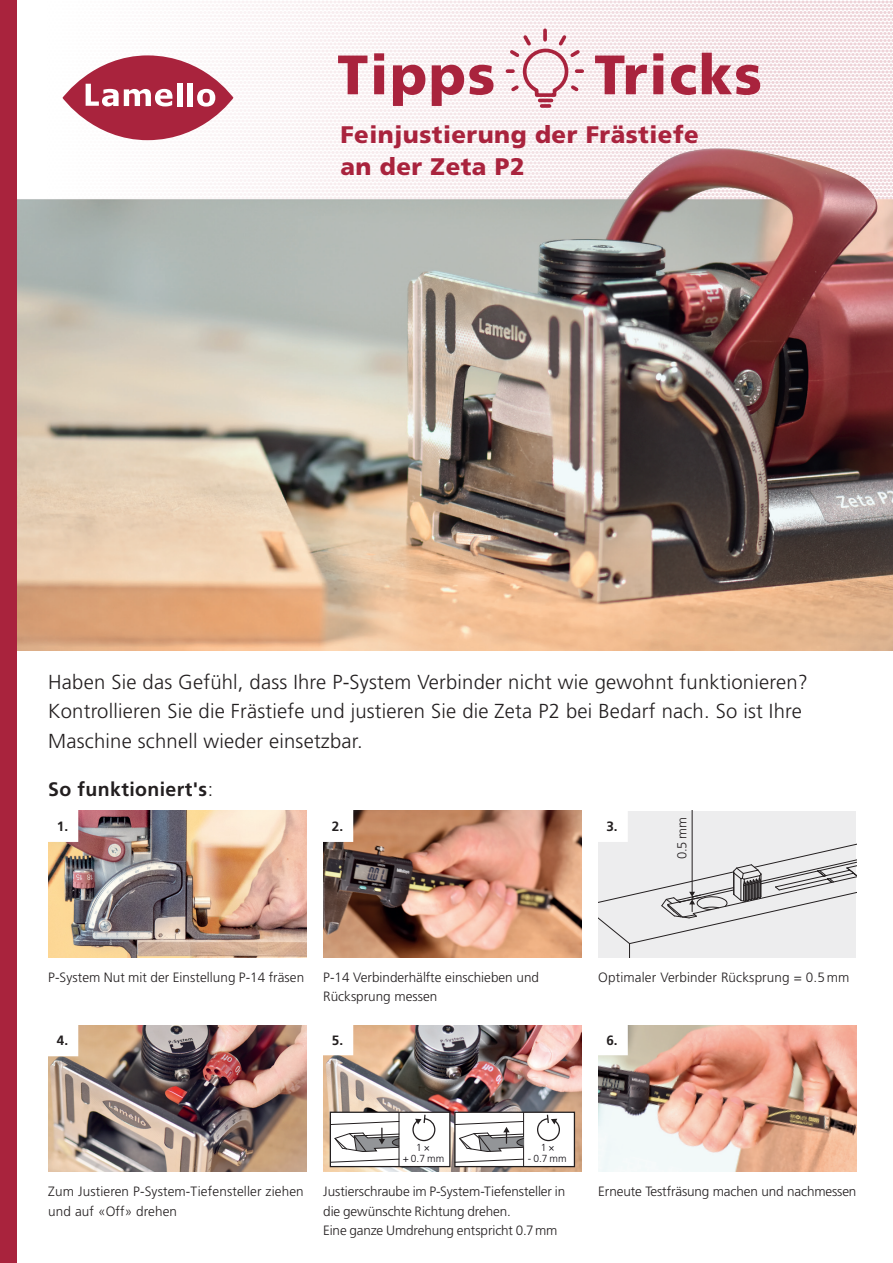
<style>
.page{position:relative;width:893px;height:1263px;background:#fff}
.page>*{position:absolute;margin:0;border:0;box-sizing:border-box;transform-origin:0 0}
.t1{font:900 55.5px "Frutiger LT Pro";letter-spacing:.03em;color:#a9233d}
.t2{font:900 24px/31.5px "Frutiger LT Pro";letter-spacing:.02em;color:#a9233d}
.t3{font:300 20.25px/29.2px "Frutiger LT Pro";letter-spacing:.01em;color:#231f20}
.t4{font:700 19.5px "Frutiger LT Pro";letter-spacing:.02em;color:#231f20}
.t5{font:300 13.5px/19.5px "Frutiger LT Pro";color:#231f20}
.t6{font:700 13.5px "Frutiger LT Pro";color:#231f20}
.t7{font:300 13.05px "Frutiger LT Pro";color:#231f20}
.t8{font:300 10.2px "Frutiger LT Pro";color:#0f0c12}
.s1{font-weight:300}
</style>
<div class="page">
<img style="left:598px;top:1025px;width:258px;height:146px">
<svg style="left:62px;top:0;width:831px;height:140px"></svg>
<svg style="left:63px;top:55px;width:170px;height:85px;background:#b5445a"></svg>
<div style="left:177px;top:83px;width:6px;height:23px;background:#fff"></div>
<div style="left:188px;top:83px;width:5px;height:23px;background:#fff"></div>
<svg style="left:197px;top:89px;width:18px;height:18px"></svg>
<svg style="left:86px;top:84px;width:86px;height:22px"></svg>
<img style="left:323px;top:811px;width:258px;height:146px">
<div style="left:598px;top:811px;width:258px;height:146px;background:#ededee"></div>
<hr style="left:692px;top:811px;width:1px;height:82px;background:#231f20">
<svg style="left:598px;top:835px;width:258px;height:122px"></svg>
<img style="left:48px;top:811px;width:258px;height:146px">
<div style="left:48px;top:811px;width:29px;height:29px;background:#fff"></div>
<div style="left:323px;top:811px;width:29px;height:29px;background:#fff"></div>
<img style="left:48px;top:1025px;width:258px;height:146px">
<div style="left:48px;top:1025px;width:29px;height:30px;background:#fff"></div>
<img style="left:323px;top:1025px;width:258px;height:146px">
<div style="left:323px;top:1025px;width:29px;height:29px;background:#fff"></div>
<div style="left:598px;top:1025px;width:28px;height:29px;background:#fff"></div>
<div style="left:598px;top:811px;width:28px;height:29px;background:#fff"></div>
<div style="left:596px;top:809px;width:32px;height:33px;border:3px solid #fff"></div>
<img style="left:17px;top:140px;width:876px;height:510px">
<div style="left:0;top:0;width:17px;height:1263px;background:#a9233d"></div>
<div style="left:330px;top:1112px;width:120px;height:54px;background:#fff"></div>
<div style="left:330px;top:1111px;width:120px;height:56px;border:1px solid #231f20"></div>
<svg style="left:412px;top:1115px;width:24px;height:27px"></svg>
<svg style="left:330px;top:1158px;width:69px;height:5px"></svg>
<hr style="left:399px;top:1112px;width:1px;height:54px;background:#231f20">
<svg style="left:330px;top:1121px;width:70px;height:31px"></svg>
<div style="left:455px;top:1112px;width:119px;height:54px;background:#fff"></div>
<div style="left:454px;top:1111px;width:121px;height:56px;border:1px solid #231f20"></div>
<svg style="left:537px;top:1115px;width:23px;height:27px"></svg>
<hr style="left:523px;top:1112px;width:1px;height:54px;background:#231f20">
<svg style="left:454px;top:1158px;width:70px;height:5px"></svg>
<svg style="left:454px;top:1121px;width:70px;height:31px"></svg>
<svg style="left:507px;top:32px;width:76px;height:76px"></svg>
<h1 class="t1" style="left:337px;top:41px;width:159px">Tipps</h1>
<h1 class="t1" style="left:594px;top:41px;width:169px">Tricks</h1>
<h2 class="t2" style="left:340px;top:119px;width:360px">Feinjustierung der Frästiefe an der Zeta P2</h2>
<h3 class="t3" style="left:48px;top:668px;width:761px">Haben Sie das Gefühl, dass Ihre P-System Verbinder nicht wie gewohnt funktionieren?<br>Kontrollieren Sie die Frästiefe und justieren Sie die Zeta P2 bei Bedarf nach. So ist Ihre<br>Maschine schnell wieder einsetzbar.</h3>
<h3 class="t4" style="left:48px;top:778px;width:166px">So funktioniert's<span class="s1">:</span></h3>
<p class="t6" style="left:57px;top:818px;width:13px">1.</p>
<p class="t6" style="left:332px;top:818px;width:13px">2.</p>
<p class="t6" style="left:606px;top:818px;width:13px">3.</p>
<p class="t7" style="left:674px;top:859px;width:43px;rotate:-90deg">0.5 mm</p>
<p class="t5" style="left:48px;top:967px;width:258px">P-System Nut mit der Einstellung P-14 fräsen</p>
<p class="t5" style="left:323px;top:967px;width:217px">P-14 Verbinderhälfte einschieben und<br>Rücksprung messen</p>
<p class="t5" style="left:598px;top:967px;width:253px">Optimaler Verbinder Rücksprung = 0.5 mm</p>
<p class="t6" style="left:57px;top:1032px;width:13px">4.</p>
<p class="t6" style="left:332px;top:1032px;width:13px">5.</p>
<p class="t6" style="left:606px;top:1032px;width:13px">6.</p>
<p class="t5" style="left:48px;top:1182px;width:257px">Zum Justieren P-System-Tiefensteller ziehen und auf «Off» drehen</p>
<p class="t8" style="left:416px;top:1142px;width:15px">1 ×</p>
<p class="t8" style="left:403px;top:1153px;width:43px">+ 0.7 mm</p>
<p class="t8" style="left:541px;top:1142px;width:15px">1 ×</p>
<p class="t8" style="left:528px;top:1153px;width:40px">- 0.7 mm</p>
<p class="t5" style="left:323px;top:1182px;width:243px">Justierschraube im P-System-Tiefensteller in die gewünschte Richtung drehen.<br>Eine ganze Umdrehung entspricht 0.7mm</p>
<p class="t5" style="left:598px;top:1182px;width:260px">Erneute Testfräsung machen und nachmessen</p>
</div>
